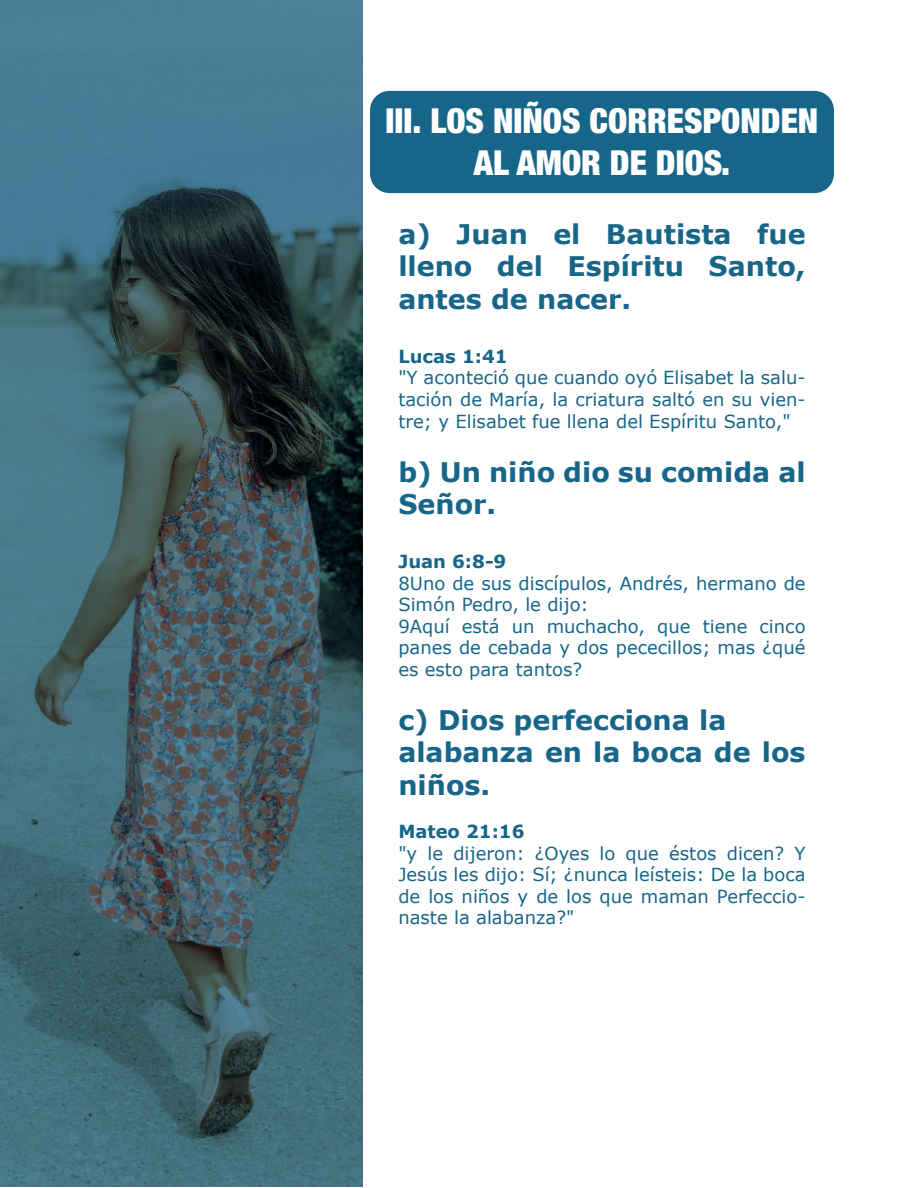
<style>
.page{position:relative;width:918px;height:1188px;background:#fff}
.page>*{position:absolute;margin:0;border:0;box-sizing:border-box;transform-origin:0 0}
.t1{font:900 condensed 34.5px/41.4px "Helvetica Neue";color:#fff;text-align:center}
.t2{font:700 27px/32.4px "Verdana";color:#176689}
.t3{font:18px/21.6px "Verdana";color:#176689;text-align:justify}
.t4{font:700 18px "Verdana";color:#176689}
</style>
<div class="page">
<div style="left:370px;top:91px;width:464px;height:102px;background:#176689;border-radius:19px"></div>
<svg style="left:0;top:0;width:363px;height:1187px;background:#3e626d"></svg>
<h1 class="t1" style="left:386px;top:100px;width:434px">III. LOS NIÑOS CORRESPONDEN<br>AL AMOR DE DIOS.</h1>
<h2 class="t2" style="left:398px;top:217px;width:409px;text-align:justify">a) Juan el Bautista fue lleno del Espíritu Santo, antes de nacer.</h2>
<p class="t4" style="left:398px;top:344px;width:111px">Lucas 1:41</p>
<p class="t3" style="left:398px;top:367px;width:409px">"Y aconteció que cuando oyó Elisabet la salu&shy;tación de María, la criatura saltó en su vien&shy;tre; y Elisabet fue llena del Espíritu Santo,"</p>
<h2 class="t2" style="left:398px;top:455px;width:409px">b) Un niño dio su comida al<br>Señor.</h2>
<p class="t4" style="left:398px;top:549px;width:110px">Juan 6:8-9</p>
<p class="t3" style="left:398px;top:572px;width:409px;text-align:left">8Uno de sus discípulos, Andrés, hermano de<br>Simón Pedro, le dijo:<br>9Aquí está un muchacho, que tiene cinco panes de cebada y dos pececillos; mas ¿qué es esto para tantos?</p>
<h2 class="t2" style="left:398px;top:703px;width:409px">c) Dios perfecciona la alabanza en la boca de los niños.</h2>
<p class="t4" style="left:398px;top:819px;width:128px">Mateo 21:16</p>
<p class="t3" style="left:398px;top:842px;width:409px">"y le dijeron: ¿Oyes lo que éstos dicen? Y Jesús les dijo: Sí; ¿nunca leísteis: De la boca de los niños y de los que maman Perfeccio&shy;naste la alabanza?"</p>
</div>
